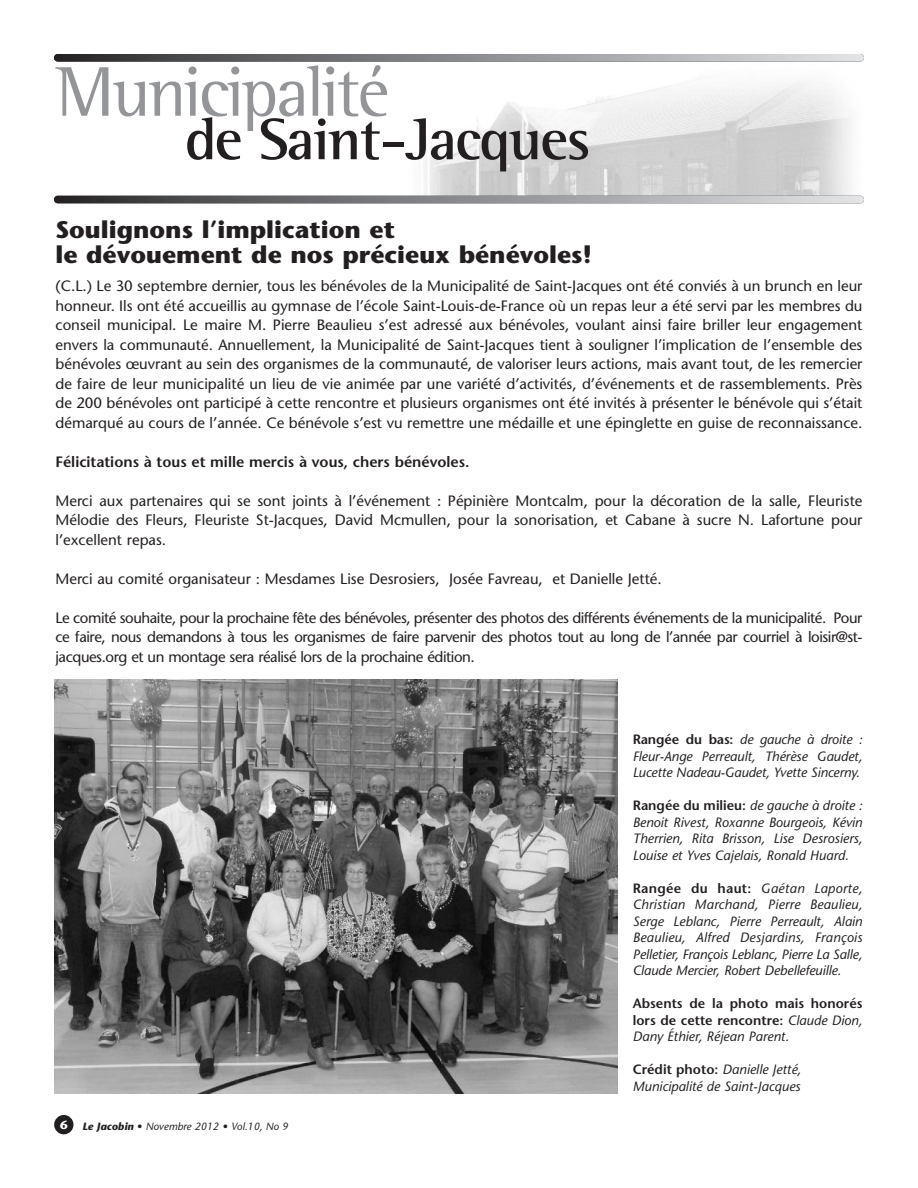
<style>
.page{position:relative;width:918px;height:1188px;background:#fff}
.page>*{position:absolute;margin:0;border:0;box-sizing:border-box;transform-origin:0 0}
.t1{font:72px "Rotis Semi Serif";letter-spacing:-.035em;color:#939598}
.t2{font:700 60px "Rotis Semi Serif";letter-spacing:-.03em;color:#231f20}
.t3{font:700 24px/25.5px "Stone Sans";color:#231f20}
.t4{font:15px/19.5px "Stone Sans";color:#231f20;text-align:justify}
.t5{font:600 15px "Stone Sans";color:#231f20}
.t6{font:italic 13.5px/16.5px "Stone Sans";letter-spacing:-.005em;color:#231f20;text-align:justify}
.t7{font:600 13.5px/16.5px "Stone Sans";color:#231f20;text-align:justify}
.t8{font:700 12px "Stone Sans";color:#fff}
.t9{font:italic 10.5px "Stone Sans";color:#231f20}
.s1{font-weight:700}
.s2{font-weight:600;font-style:normal}
.s3{font-weight:400;font-style:italic}
</style>
<div class="page">
<img style="left:394px;top:54px;width:470px;height:148px">
<div style="left:54px;top:1115px;width:19px;height:19px;background:#231f20;border-radius:50%"></div>
<img style="left:54px;top:679px;width:564px;height:415px">
<svg style="left:54px;top:54px;width:810px;height:8px;background:#87888a"></svg>
<svg style="left:54px;top:196px;width:810px;height:7px;background:#88888b"></svg>
<h1 class="t1" style="left:56px;top:67px;width:336px">Municipalité</h1>
<h2 class="t2" style="left:185px;top:119px;width:407px">de Saint-Jacques</h2>
<h3 class="t3" style="left:56px;top:219px;width:538px">Soulignons l’implication et<br>le dévouement de nos précieux bénévoles!</h3>
<p class="t4" style="left:56px;top:278px;width:809px">(C.L.) Le 30 septembre dernier, tous les bénévoles de la Municipalité de Saint-Jacques ont été conviés à un brunch en leur honneur. Ils ont été accueillis au gymnase de l’école Saint-Louis-de-France où un repas leur a été servi par les membres du conseil municipal. Le maire M. Pierre Beaulieu s’est adressé aux bénévoles, voulant ainsi faire briller leur engagement envers la communauté. Annuellement, la Municipalité de Saint-Jacques tient à souligner l’implication de l’ensemble des bénévoles œuvrant au sein des organismes de la communauté, de valoriser leurs actions, mais avant tout, de les remercier de faire de leur municipalité un lieu de vie animée par une variété d’activités, d’événements et de rassemblements. Près de 200 bénévoles ont participé à cette rencontre et plusieurs organismes ont été invités à présenter le bénévole qui s’était démarqué au cours de l’année. Ce bénévole s’est vu remettre une médaille et une épinglette en guise de reconnaissance.</p>
<p class="t5" style="left:56px;top:456px;width:416px">Félicitations à tous et mille mercis à vous, chers bénévoles.</p>
<p class="t4" style="left:55px;top:492px;width:809px">Merci aux partenaires qui se sont joints à l’événement : Pépinière Montcalm, pour la décoration de la salle, Fleuriste Mélodie des Fleurs, Fleuriste St-Jacques, David Mcmullen, pour la sonorisation, et Cabane à sucre N. Lafortune pour l’excellent repas.</p>
<p class="t4" style="left:55px;top:570px;width:608px">Merci au comité organisateur : Mesdames Lise Desrosiers, Josée Favreau, et Danielle Jetté.</p>
<p class="t4" style="left:56px;top:609px;width:808px">Le comité souhaite, pour la prochaine fête des bénévoles, présenter des photos des différents événements de la municipalité. Pour ce faire, nous demandons à tous les organismes de faire parvenir des photos tout au long de l’année par courriel à loisir@st&shy;jacques.org et un montage sera réalisé lors de la prochaine édition.</p>
<p class="t8" style="left:60px;top:1120px;width:9px">6</p>
<p class="t9" style="left:83px;top:1123px;width:207px"><span class="s1">Le Jacobin •</span> Novembre 2012 <span class="s1">•</span> Vol.10, No 9</p>
<p class="t6" style="left:633px;top:733px;width:231px"><span class="s2">Rangée du bas:</span> de gauche à droite :<br>Fleur-Ange Perreault, Thérèse Gaudet, Lucette Nadeau-Gaudet, Yvette Sincerny.</p>
<p class="t6" style="left:633px;top:799px;width:231px"><span class="s2">Rangée du milieu:</span> de gauche à droite :<br>Benoit Rivest, Roxanne Bourgeois, Kévin Therrien, Rita Brisson, Lise Desrosiers, Louise et Yves Cajelais, Ronald Huard.</p>
<p class="t6" style="left:633px;top:881px;width:231px"><span class="s2">Rangée du haut:</span> Gaétan Laporte, Christian Marchand, Pierre Beaulieu, Serge Leblanc, Pierre Perreault, Alain Beaulieu, Alfred Desjardins, François Pelletier, François Leblanc, Pierre La Salle, Claude Mercier, Robert Debellefeuille.</p>
<p class="t7" style="left:633px;top:997px;width:231px">Absents de la photo mais honorés lors de cette rencontre: <span class="s3">Claude Dion, Dany Éthier, Réjean Parent.</span></p>
<p class="t6" style="left:633px;top:1063px;width:170px"><span class="s2">Crédit photo:</span> Danielle Jetté,<br>Municipalité de Saint-Jacques</p>
</div>
